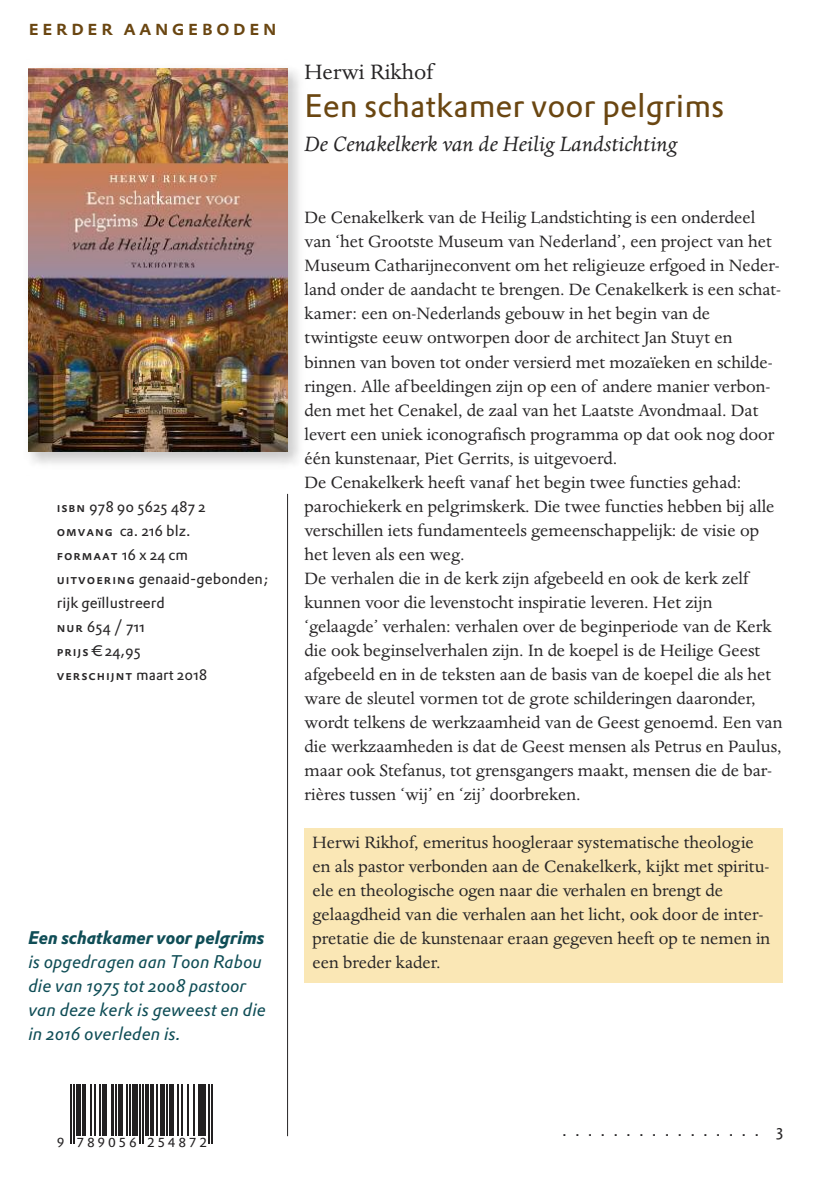
<style>
.page{position:relative;width:840px;height:1191px;background:#fff}
.page>*{position:absolute;margin:0;border:0;box-sizing:border-box;transform-origin:0 0}
.t1{font:32px "DTL Prokyon ST";color:#6a4611}
.t2{font:italic 24px "Dante MT Std";color:#272526}
.t3{font:24px "Dante MT Std";color:#272526}
.t4{font:500 21px "DTL Prokyon T Caps";letter-spacing:.15em;color:#6a4611}
.t5{font:19px/24px "Dante MT Std";color:#272526}
.t6{font:italic 18px/24px "DTL Prokyon ST";color:#0f4d56}
.t7{font:italic 700 18px "DTL Prokyon ST";color:#0f4d56}
.t8{font:16px "DTL Prokyon ST";color:#272526}
.t9{font:15px/24px "DTL Prokyon ST";color:#272526}
.t10{font:500 13px "DTL Prokyon T Caps";letter-spacing:.075em;color:#272526}
.t11{font:12.8px "DTL Prokyon T";letter-spacing:.215em;color:#222021}
.s1{font-family:"DTL Prokyon T Caps";font-weight:500;font-size:13px}
.s2{font-family:"DTL Prokyon ST";font-weight:400;font-size:15px}
</style>
<div class="page">
<img style="left:28px;top:68px;width:271px;height:397px">
<img style="left:29px;top:68px;width:258px;height:383px">
<hr style="left:287px;top:494px;width:1px;height:642px;background:#272526">
<hr style="left:71px;top:1084px;width:1px;height:59px;background:#222021">
<hr style="left:74px;top:1084px;width:1px;height:59px;background:#222021">
<hr style="left:77px;top:1084px;width:4px;height:52px;background:#222021">
<hr style="left:82px;top:1084px;width:4px;height:52px;background:#222021">
<hr style="left:90px;top:1084px;width:2px;height:52px;background:#222021">
<hr style="left:95px;top:1084px;width:1px;height:52px;background:#222021">
<hr style="left:99px;top:1084px;width:2px;height:52px;background:#222021">
<div style="left:102px;top:1084px;width:5px;height:52px;background:#222021"></div>
<hr style="left:111px;top:1084px;width:3px;height:52px;background:#222021">
<hr style="left:116px;top:1084px;width:1px;height:52px;background:#222021">
<hr style="left:119px;top:1084px;width:4px;height:52px;background:#222021">
<hr style="left:126px;top:1084px;width:2px;height:52px;background:#222021">
<hr style="left:129px;top:1084px;width:2px;height:52px;background:#222021">
<div style="left:132px;top:1084px;width:6px;height:52px;background:#222021"></div>
<hr style="left:139px;top:1084px;width:2px;height:59px;background:#222021">
<hr style="left:142px;top:1084px;width:2px;height:59px;background:#222021">
<hr style="left:145px;top:1084px;width:4px;height:52px;background:#222021">
<hr style="left:150px;top:1084px;width:3px;height:52px;background:#222021">
<hr style="left:156px;top:1084px;width:1px;height:52px;background:#222021">
<div style="left:160px;top:1084px;width:5px;height:52px;background:#222021"></div>
<hr style="left:166px;top:1084px;width:2px;height:52px;background:#222021">
<div style="left:169px;top:1084px;width:5px;height:52px;background:#222021"></div>
<hr style="left:177px;top:1084px;width:1px;height:52px;background:#222021">
<hr style="left:181px;top:1084px;width:2px;height:52px;background:#222021">
<hr style="left:187px;top:1084px;width:2px;height:52px;background:#222021">
<hr style="left:193px;top:1084px;width:2px;height:52px;background:#222021">
<hr style="left:198px;top:1084px;width:3px;height:52px;background:#222021">
<hr style="left:202px;top:1084px;width:3px;height:52px;background:#222021">
<hr style="left:208px;top:1084px;width:2px;height:59px;background:#222021">
<hr style="left:211px;top:1084px;width:2px;height:59px;background:#222021">
<div style="left:304px;top:828px;width:478px;height:154px;background:#fae7b5"></div>
<p class="t4" style="left:28px;top:16px;width:250px">eerder aangeboden</p>
<p class="t9" style="left:57px;top:494px;width:150px"><span class="s1">isbn</span> 978 90 5625 487 2 <span class="s1">omvang</span> ca. 216 blz.</p>
<p class="t10" style="left:57px;top:547px;width:133px">formaat <span class="s2">16 x 24 cm</span></p>
<p class="t9" style="left:57px;top:566px;width:213px"><span class="s1">uitvoering</span> genaaid-gebonden; rijk geïllustreerd<br><span class="s1">nur</span> 654 / 711<br><span class="s1">prijs</span> € 24,95</p>
<p class="t10" style="left:57px;top:667px;width:152px">verschijnt <span class="s2">maart 2018</span></p>
<p class="t7" style="left:28px;top:927px;width:237px">Een schatkamer voor pelgrims</p>
<p class="t6" style="left:28px;top:949px;width:239px">is opgedragen aan Toon Rabou die van 1975 tot 2008 pastoor van deze kerk is geweest en die in 2016 overleden is.</p>
<p class="t3" style="left:304px;top:63px;width:130px">Herwi Rikhof</p>
<h1 class="t1" style="left:304px;top:88px;width:421px">Een schatkamer voor pelgrims</h1>
<p class="t2" style="left:304px;top:136px;width:374px">De Cenakelkerk van de Heilig Landstichting</p>
<p class="t5" style="left:304px;top:207px;width:479px">De Cenakelkerk van de Heilig Landstichting is een onderdeel van ‘het Grootste Museum van Nederland’, een project van het Museum Catharijneconvent om het religieuze erfgoed in Neder&shy;land onder de aandacht te brengen. De Cenakelkerk is een schat&shy;kamer: een on-Nederlands gebouw in het begin van de twintigste eeuw ontworpen door de architect Jan Stuyt en binnen van boven tot onder versierd met mozaïeken en schilde&shy;ringen. Alle af beeldingen zijn op een of andere manier verbon&shy;den met het Cenakel, de zaal van het Laatste Avondmaal. Dat levert een uniek iconografisch programma op dat ook nog door één kunstenaar, Piet Gerrits, is uitgevoerd.<br>De Cenakelkerk heeft vanaf het begin twee functies gehad: parochiekerk en pelgrimskerk. Die twee functies hebben bij alle verschillen iets fundamenteels gemeenschappelijk: de visie op het leven als een weg.<br>De verhalen die in de kerk zijn afgebeeld en ook de kerk zelf kunnen voor die levenstocht inspiratie leveren. Het zijn ‘gelaagde’ verhalen: verhalen over de beginperiode van de Kerk die ook beginselverhalen zijn. In de koepel is de Heilige Geest afgebeeld en in de teksten aan de basis van de koepel die als het ware de sleutel vormen tot de grote schilderingen daaronder, wordt telkens de werkzaamheid van de Geest genoemd. Een van die werkzaamheden is dat de Geest mensen als Petrus en Paulus, maar ook Stefanus, tot grensgangers maakt, mensen die de bar&shy;rières tussen ‘wij’ en ‘zij’ doorbreken.</p>
<p class="t5" style="left:312px;top:831px;width:459px">Herwi Rikhof, emeritus hoogleraar systematische theologie en als pastor verbonden aan de Cenakelkerk, kijkt met spiritu&shy;ele en theologische ogen naar die verhalen en brengt de gelaagdheid van die verhalen aan het licht, ook door de inter&shy;pretatie die de kunstenaar eraan gegeven heeft op te nemen in een breder kader.</p>
<p class="t11" style="left:57px;top:1134px;width:152px">9 789056 254872</p>
<p class="t8" style="left:562px;top:1120px;width:222px">................ 3</p>
</div>
